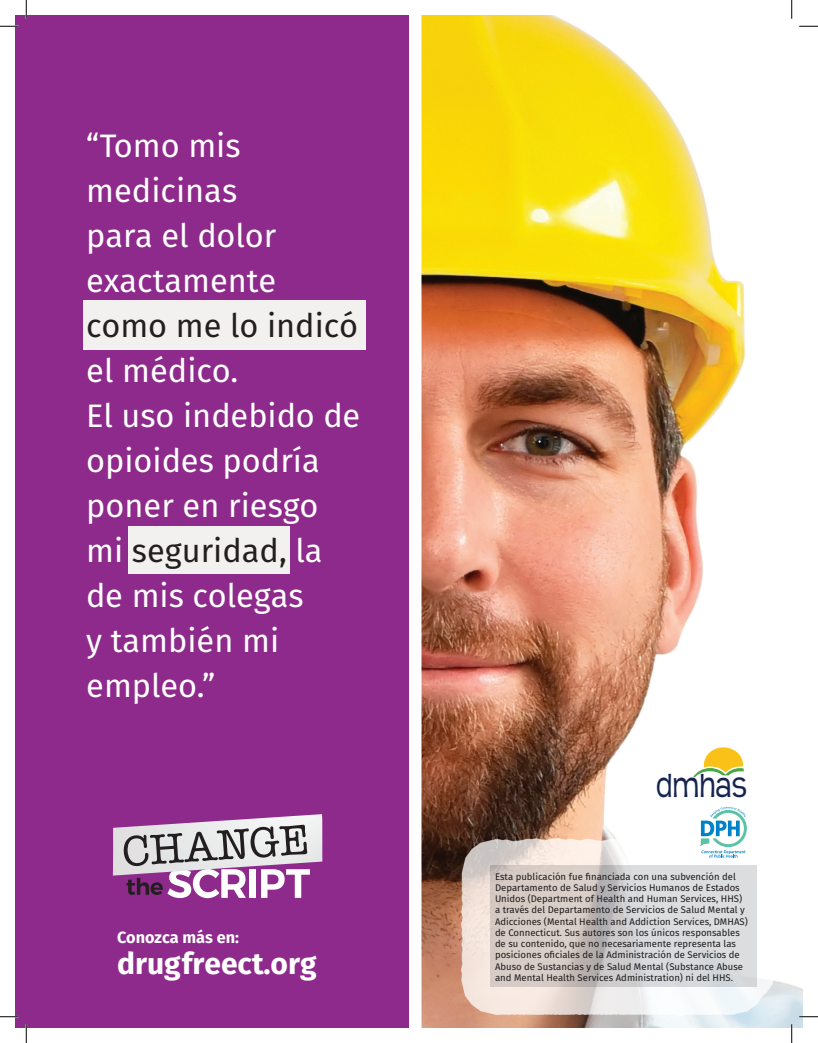
<style>
.page{position:relative;width:818px;height:1043px;background:#fff}
.page>*{position:absolute;margin:0;border:0;box-sizing:border-box;transform-origin:0 0}
.t1{font:36.5px "Teen";letter-spacing:.015em;color:#16254f;scale:.77 1}
.t2{font:32.5px/45px "Fira Sans";color:#fff}
.t3{font:32.5px "Fira Sans";color:#231f20}
.t4{font:700 30px "Fira Sans";color:#fff}
.t5{font:700 16.25px "Fira Sans";color:#fff}
.t6{font:9.62px/11.2px "Fira Sans";color:#231f20}
.s1{color:#231f20}
</style>
<div class="page">
<img style="left:421px;top:15px;width:381px;height:1013px">
<div style="left:15px;top:15px;width:394px;height:1013px;background:#8e2a8c"></div>
<div style="left:83px;top:301px;width:283px;height:49px;background:#f2f1f0"></div>
<div style="left:128px;top:526px;width:162px;height:48px;background:#f2f1f0"></div>
<svg style="left:113px;top:814px;width:209px;height:84px"></svg>
<div style="left:461px;top:838px;width:320px;height:178px;background:#fff;opacity:.75"></div>
<svg style="left:490px;top:865px;width:266px;height:121px"></svg>
<svg style="left:693px;top:747px;width:50px;height:30px"></svg>
<svg style="left:699px;top:806px;width:47px;height:51px"></svg>
<svg style="left:0;top:25px;width:19px;height:2px"></svg>
<svg style="left:799px;top:25px;width:19px;height:2px"></svg>
<svg style="left:0;top:1016px;width:19px;height:1px"></svg>
<svg style="left:799px;top:1015px;width:19px;height:2px"></svg>
<svg style="left:25px;top:0;width:2px;height:19px"></svg>
<svg style="left:25px;top:1024px;width:2px;height:18px"></svg>
<svg style="left:790px;top:0;width:2px;height:19px"></svg>
<svg style="left:790px;top:1024px;width:2px;height:18px"></svg>
<h2 class="t2" style="left:86px;top:123px;width:191px">“Tomo mis medicinas para el dolor exactamente</h2>
<h2 class="t3" style="left:86px;top:303px;width:273px">como me lo indicó</h2>
<h2 class="t2" style="left:86px;top:348px;width:276px">el médico.<br>El uso indebido de opioides podría poner en riesgo mi <span class="s1">seguridad,</span> la de mis colegas<br>y también mi empleo.”</h2>
<h3 class="t5" style="left:117px;top:925px;width:124px">Conozca más en:</h3>
<h3 class="t4" style="left:117px;top:942px;width:201px">drugfreect.org</h3>
<h1 class="t1" style="left:656px;top:765px;width:119px">dmhas</h1>
<p class="t6" style="left:495px;top:870px;width:254px">Esta publicación fue financiada con una subvención del Departamento de Salud y Servicios Humanos de Estados Unidos (Department of Health and Human Services, HHS) a través del Departamento de Servicios de Salud Mental y Adicciones (Mental Health and Addiction Services, DMHAS) de Connecticut. Sus autores son los únicos responsables de su contenido, que no necesariamente representa las posiciones oficiales de la Administración de Servicios de Abuso de Sustancias y de Salud Mental (Substance Abuse and Mental Health Services Administration) ni del HHS.</p>
</div>
